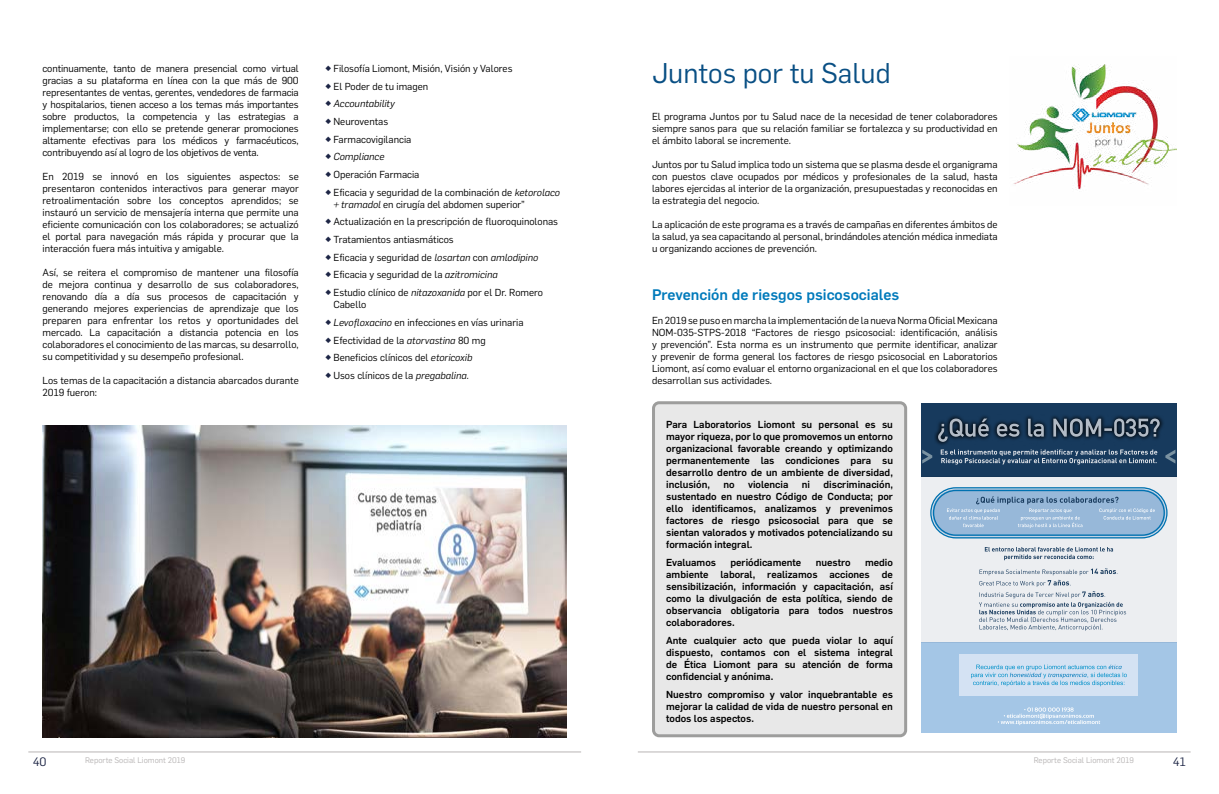
<style>
.page{position:relative;width:1219px;height:794px;background:#fff}
.page>*{position:absolute;margin:0;border:0;box-sizing:border-box;transform-origin:0 0}
.t1{font:28px "Flama";color:#094f84}
.t2{font:500 15px "Flama";color:#007abb}
.t3{font:12px "Flama";color:#1d2545}
.t4{font:10px/12px "Flama";color:#000;text-align:justify}
.t5{font:500 10px/12px "Flama";color:#000;text-align:justify}
.t6{font:italic 10px "Flama";color:#000}
.t7{font:8px "Flama";color:#b8b5b5}
.s1{font-style:italic}
</style>
<div class="page">
<img style="left:43px;top:425px;width:524px;height:312px">
<div style="left:653px;top:403px;width:253px;height:333px;background:#e8e8e8;border-radius:6px"></div>
<div style="left:652px;top:401px;width:255px;height:336px;border:3px solid #9d9d9c;border-radius:6px"></div>
<div style="left:921px;top:476px;width:255px;height:166px;background:#eceef1"></div>
<div style="left:921px;top:642px;width:255px;height:91px;background:#a4c6e6"></div>
<div style="left:921px;top:403px;width:255px;height:73px;background:#173a5d"></div>
<div style="left:960px;top:654px;width:178px;height:41px;background:#d4e2f3"></div>
<svg style="left:971px;top:664px;width:156px;height:22px"></svg>
<svg style="left:998px;top:707px;width:102px;height:18px"></svg>
<div style="left:934px;top:414px;width:230px;height:32px;background:#000;opacity:.75"></div>
<svg style="left:938px;top:418px;width:222px;height:24px"></svg>
<svg style="left:941px;top:449px;width:216px;height:15px"></svg>
<svg style="left:932px;top:489px;width:233px;height:47px;background:#91b5d7"></svg>
<div style="left:930px;top:487px;width:237px;height:51px;border:1px solid #007abb;border-radius:25px"></div>
<div style="left:933px;top:490px;width:232px;height:46px;border:1px solid #007abb;border-radius:22px"></div>
<svg style="left:947px;top:496px;width:208px;height:32px;background:#97b6d5"></svg>
<svg style="left:979px;top:568px;width:147px;height:63px"></svg>
<svg style="left:985px;top:547px;width:128px;height:13px"></svg>
<svg style="left:922px;top:449px;width:10px;height:14px"></svg>
<svg style="left:1165px;top:450px;width:10px;height:13px"></svg>
<hr style="left:28px;top:751px;width:553px;height:1px;background:#b8b5b5">
<hr style="left:638px;top:751px;width:553px;height:1px;background:#b8b5b5">
<img style="left:1013px;top:64px;width:163px;height:126px">
<p class="t4" style="left:43px;top:62px;width:258px">continuamente, tanto de manera presencial como virtual gracias a su plataforma en línea con la que más de 900 representantes de ventas, gerentes, vendedores de farmacia y hospitalarios, tienen acceso a los temas más importantes sobre productos, la competencia y las estrategias a implementarse; con ello se pretende generar promociones altamente efectivas para los médicos y farmacéuticos, contribuyendo así al logro de los objetivos de venta.</p>
<p class="t4" style="left:43px;top:170px;width:258px">En 2019 se innovó en los siguientes aspectos: se presentaron contenidos interactivos para generar mayor retroalimentación sobre los conceptos aprendidos; se instauró un servicio de mensajería interna que permite una eficiente comunicación con los colaboradores; se actualizó el portal para navegación más rápida y procurar que la interacción fuera más intuitiva y amigable.</p>
<p class="t4" style="left:43px;top:266px;width:258px">Así, se reitera el compromiso de mantener una filosofía de mejora continua y desarrollo de sus colaboradores, renovando día a día sus procesos de capacitación y generando mejores experiencias de aprendizaje que los preparen para enfrentar los retos y oportunidades del mercado. La capacitación a distancia potencia en los colaboradores el conocimiento de las marcas, su desarrollo, su competitividad y su desempeño profesional.</p>
<p class="t4" style="left:43px;top:374px;width:258px">Los temas de la capacitación a distancia abarcados durante<br>2019 fueron:</p>
<p class="t4" style="left:333px;top:59px;width:181px;line-height:17.7px">Filosofía Liomont, Misión, Visión y Valores<br>El Poder de tu imagen</p>
<p class="t6" style="left:333px;top:97px;width:63px">Accountability</p>
<p class="t4" style="left:333px;top:112px;width:79px;line-height:17.7px">Neuroventas<br>Farmacovigilancia</p>
<p class="t6" style="left:333px;top:150px;width:53px">Compliance</p>
<p class="t4" style="left:333px;top:165px;width:228px;line-height:17.7px">Operación Farmacia<br>Eficacia y seguridad de la combinación de <span class="s1">ketorolaco</span></p>
<p class="t4" style="left:333px;top:195px;width:226px;line-height:17.7px;text-align:left"><span class="s1">+ tramadol</span> en cirugía del abdomen superior” Actualización en la prescripción de fluoroquinolonas Tratamientos antiasmáticos<br>Eficacia y seguridad de <span class="s1">losartan</span> con <span class="s1">amlodipino </span>Eficacia y seguridad de la <span class="s1">azitromicina<br></span>Estudio clínico de <span class="s1">nitazoxanida</span> por el Dr. Romero</p>
<p class="t4" style="left:333px;top:295px;width:192px;line-height:17.7px;text-align:left">Cabello<br><span class="s1">Levofloxacino</span> en infecciones en vías urinaria<br>Efectividad de la <span class="s1">atorvastina</span> 80 mg<br>Beneficios clínicos del <span class="s1">etoricoxib<br></span>Usos clínicos de la <span class="s1">pregabalina.</span></p>
<h1 class="t1" style="left:652px;top:54px;width:240px">Juntos por tu Salud</h1>
<p class="t4" style="left:652px;top:110px;width:347px">El programa Juntos por tu Salud nace de la necesidad de tener colaboradores siempre sanos para que su relación familiar se fortalezca y su productividad en el ámbito laboral se incremente.</p>
<p class="t4" style="left:652px;top:158px;width:347px">Juntos por tu Salud implica todo un sistema que se plasma desde el organigrama con puestos clave ocupados por médicos y profesionales de la salud, hasta labores ejercidas al interior de la organización, presupuestadas y reconocidas en la estrategia del negocio.</p>
<p class="t4" style="left:652px;top:218px;width:347px">La aplicación de este programa es a través de campañas en diferentes ámbitos de la salud, ya sea capacitando al personal, brindándoles atención médica inmediata u organizando acciones de prevención.</p>
<h2 class="t2" style="left:652px;top:284px;width:249px">Prevención de riesgos psicosociales</h2>
<p class="t4" style="left:652px;top:314px;width:347px">En 2019 se puso en marcha la implementación de la nueva Norma Oficial Mexicana NOM-035-STPS-2018 “Factores de riesgo psicosocial: identificación, análisis y prevención”. Esta norma es un instrumento que permite identificar, analizar y prevenir de forma general los factores de riesgo psicosocial en Laboratorios Liomont, así como evaluar el entorno organizacional en el que los colaboradores desarrollan sus actividades.</p>
<p class="t5" style="left:666px;top:418px;width:228px">Para Laboratorios Liomont su personal es su mayor riqueza, por lo que promovemos un entorno organizacional favorable creando y optimizando permanentemente las condiciones para su desarrollo dentro de un ambiente de diversidad, inclusión,</p>
<p class="t5" style="left:666px;top:478px;width:228px;text-indent:157px">discriminación, sustentado en nuestro Código de Conducta; por ello identificamos, analizamos y prevenimos factores de riesgo psicosocial para que se sientan valorados y motivados potencializando su formación integral.</p>
<p class="t5" style="left:666px;top:556px;width:51px">Evaluamos</p>
<p class="t5" style="left:730px;top:556px;width:72px">periódicamente</p>
<p class="t5" style="left:816px;top:556px;width:36px">nuestro</p>
<p class="t5" style="left:723px;top:478px;width:13px">no</p>
<p class="t5" style="left:748px;top:478px;width:42px">violencia</p>
<p class="t5" style="left:802px;top:478px;width:10px">ni</p>
<p class="t5" style="left:666px;top:556px;width:228px;text-indent:199px">medio ambiente laboral, realizamos acciones de sensibilización, información y capacitación, así como la divulgación de esta política, siendo de observancia obligatoria para todos nuestros colaboradores.</p>
<p class="t5" style="left:666px;top:633px;width:228px">Ante cualquier acto que pueda violar lo aquí dispuesto, contamos con el sistema integral de Ética Liomont para su atención de forma confidencial y anónima.</p>
<p class="t5" style="left:666px;top:687px;width:228px">Nuestro compromiso y valor inquebrantable es mejorar la calidad de vida de nuestro personal en todos los aspectos.</p>
<p class="t3" style="left:33px;top:753px;width:15px">40</p>
<p class="t7" style="left:85px;top:755px;width:102px">Reporte Social Liomont 2019</p>
<p class="t7" style="left:1034px;top:755px;width:102px">Reporte Social Liomont 2019</p>
<p class="t3" style="left:1173px;top:753px;width:14px">41</p>
</div>
